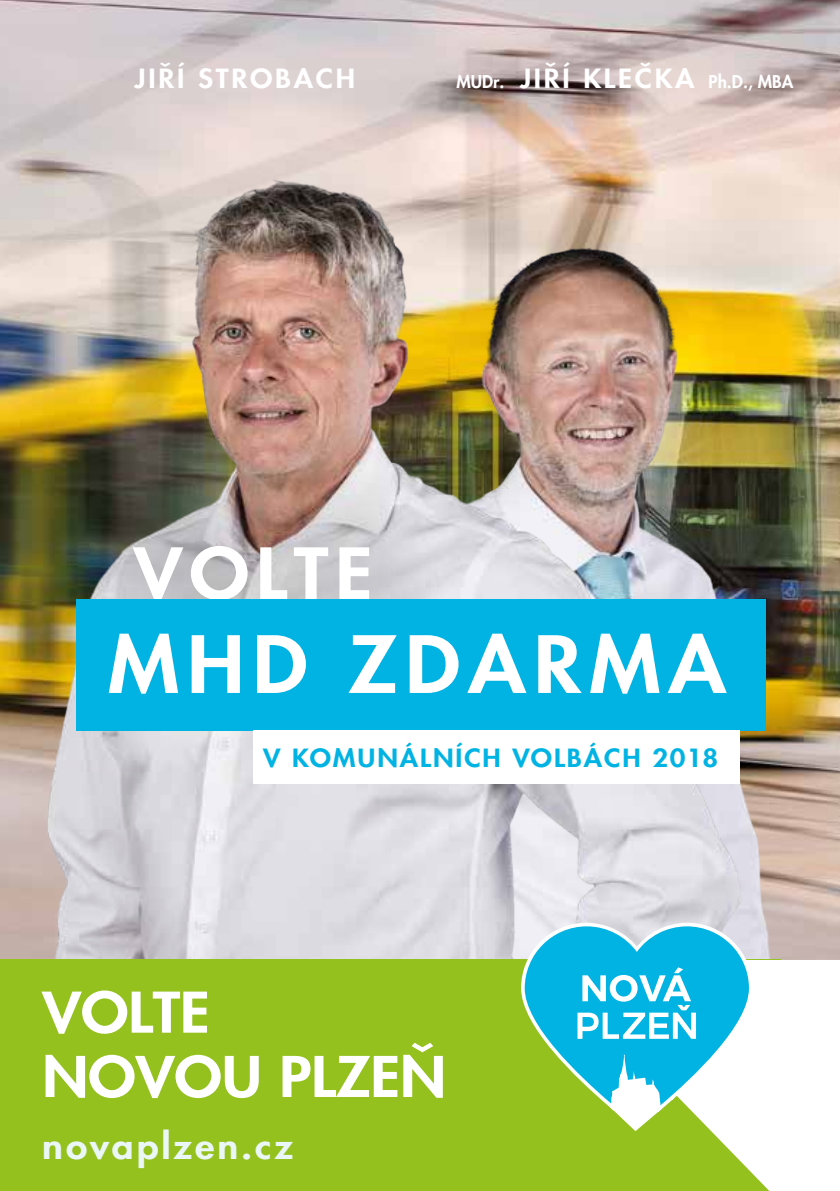
<style>
.page{position:relative;width:840px;height:1191px;background:#fff}
.page>*{position:absolute;margin:0;border:0;box-sizing:border-box;transform-origin:0 0}
.t1{font:76.6px "Futura CE Heavy";letter-spacing:.095em;color:#fff;scale:1.11 1}
.t2{font:68.4px "Futura CE Heavy";letter-spacing:.095em;color:#fff;scale:1.11 1}
.t3{font:54.4px/64.2px "Futura CE Heavy";color:#fff;scale:1.11 1}
.t4{font:34.8px "Futura CE Heavy";letter-spacing:.075em;color:#ebf6f7;scale:1.11 1}
.t5{font:25.8px "Futura CE Heavy";letter-spacing:.095em;color:#fff;scale:1.11 1}
.t6{font:24.4px "Futura CE Heavy";letter-spacing:.07em;color:#00b3e3;scale:1.11 1}
.t7{font:17.2px "Futura CE Heavy";color:#fff}
.s1{font-size:25.8px}
</style>
<div class="page">
<img style="left:0;top:0;width:839px;height:960px">
<img style="left:793px;top:144px;width:11px;height:816px">
<img style="left:0;top:46px;width:793px;height:914px">
<svg style="left:67px;top:474px;width:371px;height:198px;background:#a19c98"></svg>
<div style="left:77px;top:599px;width:688px;height:131px;background:#00b3e3"></div>
<div style="left:253px;top:730px;width:485px;height:54px;background:#fff"></div>
<div style="left:0;top:960px;width:780px;height:231px;background:#95c11f"></div>
<svg style="left:715px;top:960px;width:65px;height:231px;fill:#fff"></svg>
<svg style="left:518px;top:920px;width:237px;height:215px"></svg>
<svg style="left:582px;top:1105px;width:87px;height:21px"></svg>
<svg style="left:524px;top:926px;width:224px;height:179px;background:#50c7d7"></svg>
<h3 class="t5" style="left:134px;top:62px;width:200px">JIŘÍ STROBACH</h3>
<p class="t7" style="left:456px;top:70px;width:338px">MUDr. <span class="s1">JIŘÍ KLEČKA</span> Ph.D., MBA</p>
<h2 class="t2" style="left:134px;top:529px;width:216px">VOLTE</h2>
<h1 class="t1" style="left:108px;top:615px;width:558px">MHD ZDARMA</h1>
<h3 class="t6" style="left:263px;top:742px;width:411px">V KOMUNÁLNÍCH VOLBÁCH 2018</h3>
<h3 class="t3" style="left:42px;top:980px;width:365px">VOLTE<br>NOVOU PLZEŇ</h3>
<h3 class="t4" style="left:42px;top:1124px;width:227px">novaplzen.cz</h3>
</div>
